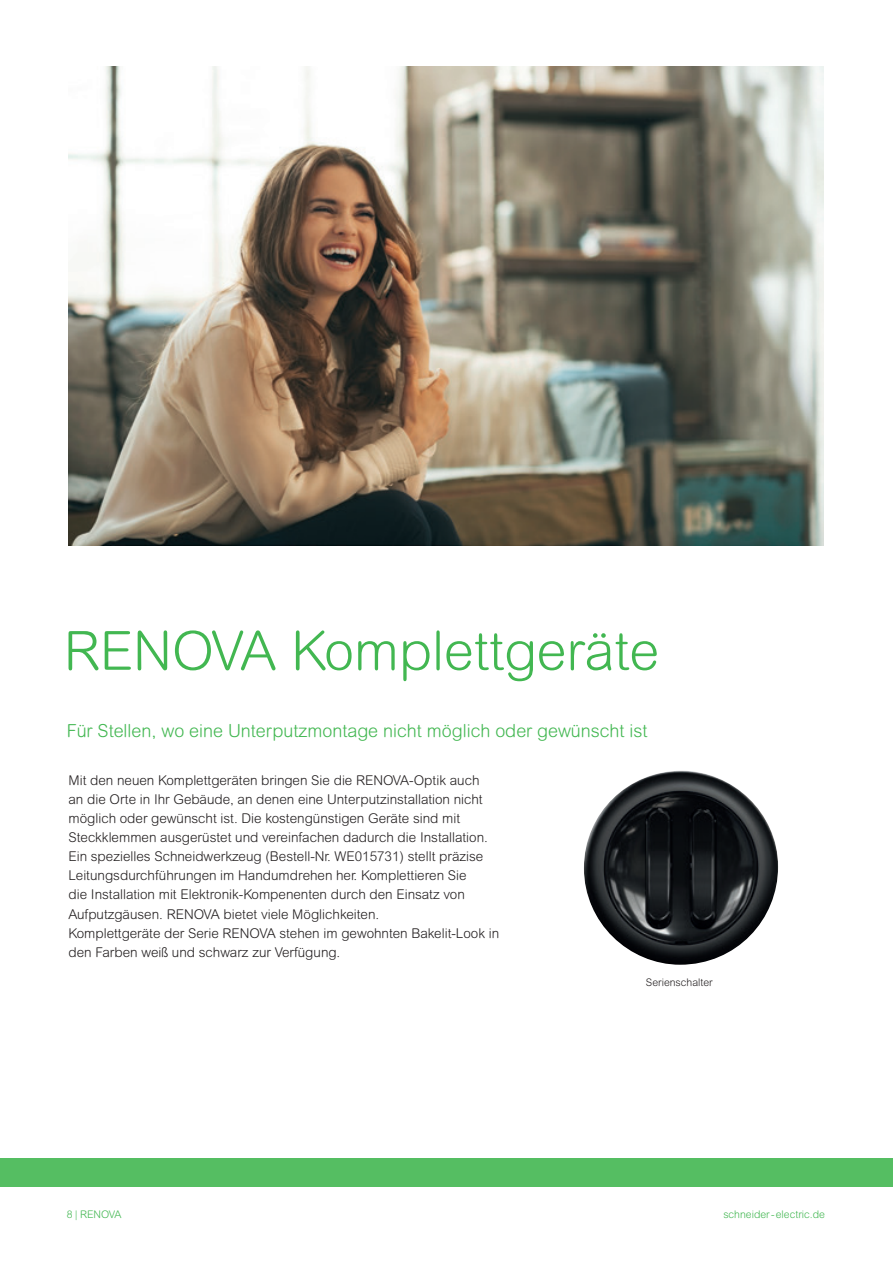
<style>
.page{position:relative;width:893px;height:1263px;background:#fff}
.page>*{position:absolute;margin:0;border:0;box-sizing:border-box;transform-origin:0 0}
.t1{font:300 54px "Arial Rounded MT Std";color:#42b751}
.t2{font:300 18px "Arial Rounded MT Std";color:#42b751}
.t3{font:300 13.5px/19.2px "Arial Rounded MT Std";color:#231f20}
.t4{font:300 10.5px "Arial Rounded MT Std";color:#42b751}
.t5{font:300 10.5px "Arial Rounded MT Std";color:#231f20}
</style>
<div class="page">
<div style="left:0;top:1158px;width:893px;height:28px;background:#55be62"></div>
<img style="left:68px;top:67px;width:756px;height:478px">
<img style="left:584px;top:771px;width:194px;height:194px;border-radius:96px">
<p class="t1" style="left:64px;top:620px;width:597px">RENOVA Komplettgeräte</p>
<p class="t2" style="left:67px;top:720px;width:582px">Für Stellen, wo eine Unterputzmontage nicht möglich oder gewünscht ist</p>
<p class="t3" style="left:68px;top:770px;width:421px">Mit den neuen Komplettgeräten bringen Sie die RENOVA-Optik auch an die Orte in Ihr Gebäude, an denen eine Unterputzinstallation nicht möglich oder gewünscht ist. Die kostengünstigen Geräte sind mit Steckklemmen ausgerüstet und vereinfachen dadurch die Installation.<br>Ein spezielles Schneidwerkzeug (Bestell-Nr. WE015731) stellt präzise Leitungsdurchführungen im Handumdrehen her. Komplettieren Sie die Installation mit Elektronik-Kompenenten durch den Einsatz von Aufputzgäusen. RENOVA bietet viele Möglichkeiten.</p>
<p class="t3" style="left:68px;top:923px;width:432px">Komplettgeräte der Serie RENOVA stehen im gewohnten Bakelit-Look in den Farben weiß und schwarz zur Verfügung.</p>
<p class="t5" style="left:646px;top:976px;width:68px">Serienschalter</p>
<p class="t4" style="left:67px;top:1208px;width:56px">8 | RENOVA</p>
<p class="t4" style="left:723px;top:1208px;width:103px">schneider - electric.de</p>
</div>
